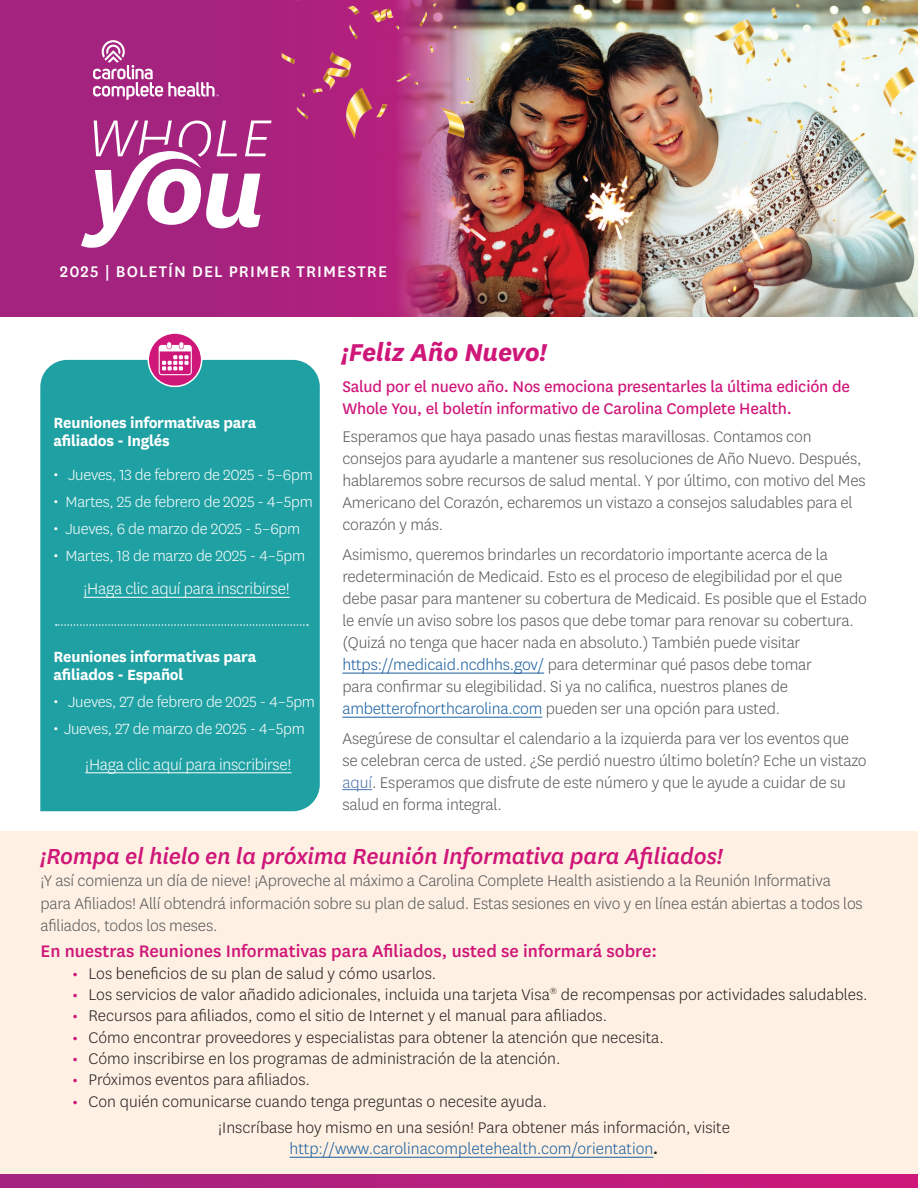
<style>
.page{position:relative;width:918px;height:1188px;background:#fff}
.page>*{position:absolute;margin:0;border:0;box-sizing:border-box;transform-origin:0 0}
.t1{font:italic 700 28.5px "Centene Sans";letter-spacing:-.01em;color:#cf1679}
.t2{font:italic 500 25.5px "Centene Sans";letter-spacing:-.01em;color:#cf1679}
.t3{font:500 19.5px "Centene Sans";color:#cf1679}
.t4{font:300 18px/22px "Centene Sans";letter-spacing:-.01em;color:#57585a}
.t5{font:300 18px/21px "Centene Sans";color:#231f20;text-align:center}
.t6{font:18px/22.5px "Centene Sans";letter-spacing:-.01em;color:#cf1679}
.t7{font:300 18px "Centene Sans";letter-spacing:-.015em;color:#fff}
.t8{font:500 18px "Centene Sans";letter-spacing:.06em;color:#fff}
.t9{font:300 17.25px/27px "Centene Sans";letter-spacing:-.015em;color:#fff}
.t10{font:700 17.25px/18px "Centene Sans";letter-spacing:-.015em;color:#fff}
.s1{font-weight:700}
.s2{color:#175d9e}
.s3{color:#4d72ac}
.s4{font-weight:500;color:#cf1679}
.s5{font-weight:500;font-style:italic}
</style>
<div class="page">
<div style="left:0;top:832px;width:918px;height:342px;background:#fef0e2"></div>
<div style="left:0;top:0;width:877px;height:317px;background:#a4237f"></div>
<svg style="left:81px;top:121px;width:191px;height:127px"></svg>
<hr style="left:342px;top:673px;width:202px;height:1px;background:#175d9e">
<hr style="left:342px;top:717px;width:200px;height:1px;background:#175d9e">
<hr style="left:342px;top:789px;width:30px;height:1px;background:#4d72ac">
<svg style="left:0;top:1174px;width:918px;height:14px;background:#b71e7c"></svg>
<svg style="left:93px;top:40px;width:126px;height:60px"></svg>
<div style="left:40px;top:360px;width:280px;height:451px;background:#1fa0a3"></div>
<hr style="left:84px;top:597px;width:206px;height:1px;background:#fff">
<hr style="left:85px;top:772px;width:207px;height:1px;background:#fff">
<svg style="left:148px;top:332px;width:54px;height:55px"></svg>
<svg style="left:159px;top:342px;width:33px;height:33px"></svg>
<img style="left:376px;top:0;width:542px;height:317px">
<svg style="left:56px;top:624px;width:252px;height:2px"></svg>
<hr style="left:290px;top:1157px;width:363px;height:1px;background:#175d9e">
<img style="left:281px;top:0;width:193px;height:184px">
<img style="left:662px;top:0;width:256px;height:263px">
<p class="t8" style="left:60px;top:259px;width:329px">2025 | BOLETÍN DEL PRIMER TRIMESTRE</p>
<p class="t10" style="left:54px;top:412px;width:204px">Reuniones informativas para afiliados - Inglés</p>
<p class="t9" style="left:54px;top:461px;width:261px"><span class="s1">·</span> Jueves, 13 de febrero de 2025 - 5–6pm <span class="s1">·</span> Martes, 25 de febrero de 2025 - 4–5pm <span class="s1">·</span> Jueves, 6 de marzo de 2025 - 5–6pm<br><span class="s1">·</span> Martes, 18 de marzo de 2025 - 4–5pm</p>
<p class="t7" style="left:84px;top:578px;width:208px">¡Haga clic aquí para inscribirse!</p>
<p class="t10" style="left:54px;top:646px;width:204px">Reuniones informativas para afiliados - Español</p>
<p class="t9" style="left:54px;top:688px;width:263px"><span class="s1">·</span> Jueves, 27 de febrero de 2025 - 4–5pm <span class="s1">·</span> Jueves, 27 de marzo de 2025 - 4–5pm</p>
<p class="t7" style="left:85px;top:753px;width:208px">¡Haga clic aquí para inscribirse!</p>
<h1 class="t1" style="left:341px;top:333px;width:207px">¡Feliz Año Nuevo!</h1>
<p class="t6" style="left:342px;top:374px;width:509px">Salud por el nuevo año. Nos emociona presentarles la última edición de<br>Whole You, el boletín informativo de Carolina Complete Health.</p>
<p class="t4" style="left:342px;top:425px;width:525px">Esperamos que haya pasado unas fiestas maravillosas. Contamos con consejos para ayudarle a mantener sus resoluciones de Año Nuevo. Después, hablaremos sobre recursos de salud mental. Y por último, con motivo del Mes Americano del Corazón, echaremos un vistazo a consejos saludables para el corazón y más.</p>
<p class="t4" style="left:342px;top:543px;width:526px">Asimismo, queremos brindarles un recordatorio importante acerca de la redeterminación de Medicaid. Esto es el proceso de elegibilidad por el que debe pasar para mantener su cobertura de Medicaid. Es posible que el Estado le envíe un aviso sobre los pasos que debe tomar para renovar su cobertura. (Quizá no tenga que hacer nada en absoluto.) También puede visitar <span class="s2">https://medicaid.ncdhhs.gov/</span> para determinar qué pasos debe tomar<br>para confirmar su elegibilidad. Si ya no califica, nuestros planes de <span class="s2">ambetterofnorthcarolina.com</span> pueden ser una opción para usted.</p>
<p class="t4" style="left:342px;top:727px;width:526px">Asegúrese de consultar el calendario a la izquierda para ver los eventos que se celebran cerca de usted. ¿Se perdió nuestro último boletín? Eche un vistazo <span class="s3">aquí</span>. Esperamos que disfrute de este número y que le ayude a cuidar de su salud en forma integral.</p>
<h2 class="t2" style="left:41px;top:839px;width:684px">¡Rompa el hielo en la próxima Reunión Informativa para Afiliados!</h2>
<p class="t4" style="left:41px;top:869px;width:824px;line-height:22.5px">¡Y así comienza un día de nieve! ¡Aproveche al máximo a Carolina Complete Health asistiendo a la Reunión Informativa para Afiliados! Allí obtendrá información sobre su plan de salud. Estas sesiones en vivo y en línea están abiertas a todos los afiliados, todos los meses.</p>
<p class="t3" style="left:41px;top:938px;width:618px">En nuestras Reuniones Informativas para Afiliados, usted se informará sobre:</p>
<p class="t5" style="left:72px;top:962px;width:366px"><span class="s4">•</span> Los beneficios de su plan de salud y cómo usarlos.</p>
<p class="t5" style="left:72px;top:983px;width:797px"><span class="s4">•</span> Los servicios de valor añadido adicionales, incluida una tarjeta Visa<sup>®</sup> de recompensas por actividades saludables.</p>
<p class="t5" style="left:72px;top:1005px;width:537px"><span class="s4">•</span> Recursos para afiliados, como el sitio de Internet y el manual para afiliados.</p>
<p class="t5" style="left:72px;top:1026px;width:593px"><span class="s4">•</span> Cómo encontrar proveedores y especialistas para obtener la atención que necesita.</p>
<p class="t5" style="left:72px;top:1047px;width:490px"><span class="s4">•</span> Cómo inscribirse en los programas de administración de la atención.</p>
<p class="t5" style="left:72px;top:1069px;width:239px"><span class="s4">•</span> Próximos eventos para afiliados.</p>
<p class="t5" style="left:72px;top:1090px;width:476px"><span class="s4">•</span> Con quién comunicarse cuando tenga preguntas o necesite ayuda.</p>
<p class="t5" style="left:218px;top:1117px;width:513px">¡Inscríbase hoy mismo en una sesión! Para obtener más información, visite <span class="s2">http://www.carolinacompletehealth.com/orientation</span><span class="s5">.</span></p>
</div>
